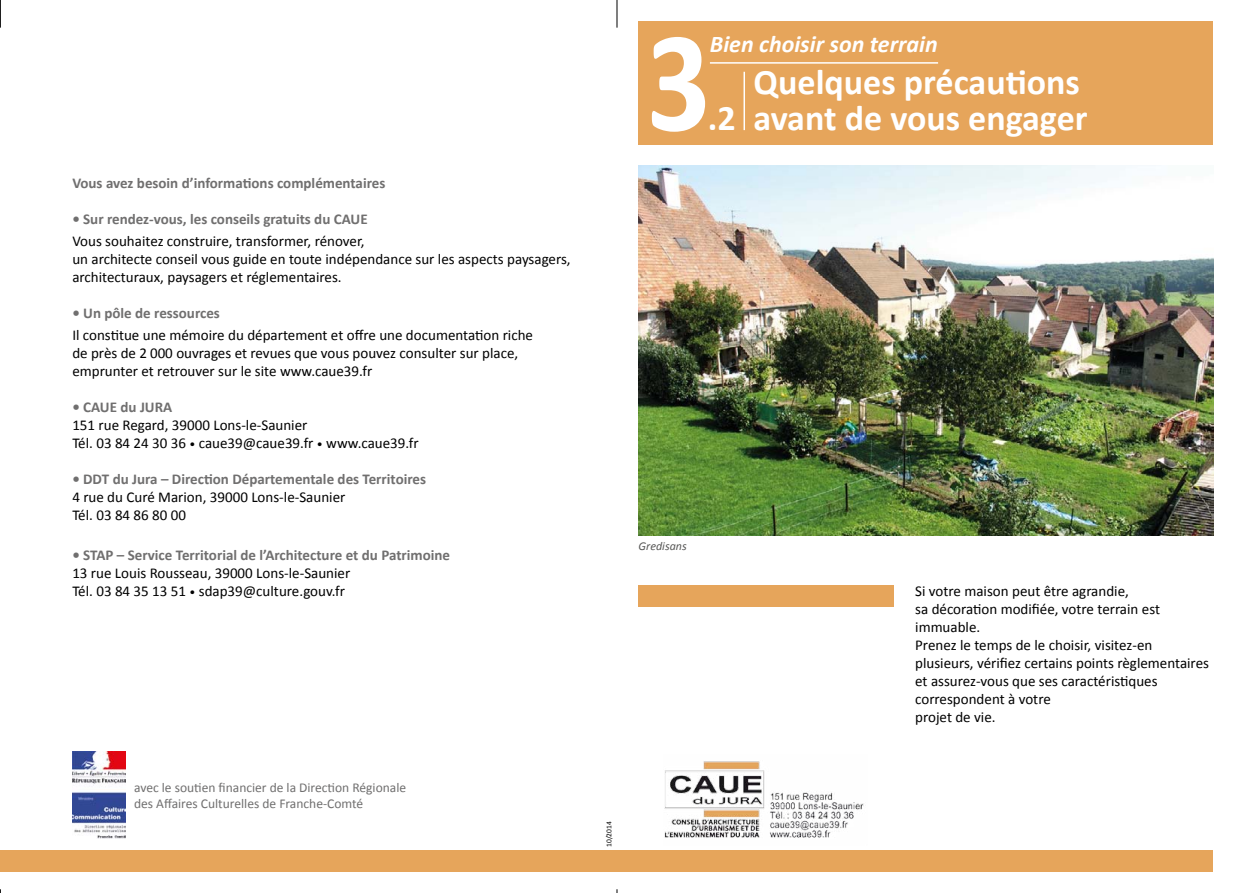
<style>
.page{position:relative;width:1234px;height:893px;background:#fff}
.page>*{position:absolute;margin:0;border:0;box-sizing:border-box;transform-origin:0 0}
.t1{font:700 144.9px "Calibri";color:#fff;scale:.87 1}
.t2{font:700 36px/36px "Calibri";color:#fff}
.t3{font:italic 700 24px "Calibri";color:#fff}
.t4{font:15px/18px "Calibri";color:#000}
.t5{font:700 15px "Calibri";color:#706f6f}
.t6{font:13.5px/16.2px "Calibri";color:#706f6f}
.t7{font:italic 12px "Calibri";color:#575756}
.t8{font:7.5px "Calibri";color:#000}
.s1{font-size:12px}
</style>
<div class="page">
<div style="left:617px;top:850px;width:595px;height:22px;background:#e6a55b"></div>
<div style="left:638px;top:585px;width:255px;height:21px;background:#e6a55b"></div>
<div style="left:1px;top:850px;width:629px;height:22px;background:#e6a55b"></div>
<img style="left:638px;top:166px;width:574px;height:369px">
<div style="left:638px;top:21px;width:574px;height:124px;background:#e6a55b"></div>
<hr style="left:709px;top:62px;width:228px;height:2px;background:#fff">
<hr style="left:743px;top:72px;width:1px;height:58px;background:#fff">
<img style="left:664px;top:761px;width:200px;height:77px">
<img style="left:72px;top:751px;width:54px;height:87px">
<svg style="left:616px;top:0;width:1px;height:28px"></svg>
<svg style="left:0;top:0;width:1px;height:28px"></svg>
<p class="t5" style="left:72px;top:173px;width:314px">Vous avez besoin d’informations complémentaires</p>
<p class="t5" style="left:72px;top:209px;width:297px">• Sur rendez-vous, les conseils gratuits du CAUE</p>
<p class="t4" style="left:72px;top:232px;width:499px">Vous souhaitez construire, transformer, rénover,<br>un architecte conseil vous guide en toute indépendance sur les aspects paysagers, architecturaux, paysagers et réglementaires.</p>
<p class="t5" style="left:72px;top:304px;width:149px">• Un pôle de ressources</p>
<p class="t4" style="left:72px;top:326px;width:462px">Il constitue une mémoire du département et offre une documentation riche de près de 2 000 ouvrages et revues que vous pouvez consulter sur place, emprunter et retrouver sur le site www.caue39.fr</p>
<p class="t5" style="left:72px;top:398px;width:101px">• CAUE du JURA</p>
<p class="t4" style="left:72px;top:416px;width:348px">151 rue Regard, 39000 Lons-le-Saunier<br>Tél. 03 84 24 30 36 <span class="s1">•</span> caue39@caue39.fr <span class="s1">•</span> www.caue39.fr</p>
<p class="t5" style="left:72px;top:470px;width:355px">• DDT du Jura – Direction Départementale des Territoires</p>
<p class="t4" style="left:72px;top:488px;width:274px">4 rue du Curé Marion, 39000 Lons-le-Saunier<br>Tél. 03 84 86 80 00</p>
<p class="t5" style="left:72px;top:545px;width:379px">• STAP – Service Territorial de l’Architecture et du Patrimoine</p>
<p class="t4" style="left:72px;top:564px;width:279px">13 rue Louis Rousseau, 39000 Lons-le-Saunier<br>Tél. 03 84 35 13 51 <span class="s1">•</span> sdap39@culture.gouv.fr</p>
<p class="t6" style="left:134px;top:780px;width:273px">avec le soutien financier de la Direction Régionale des Affaires Culturelles de Franche-Comté</p>
<h3 class="t3" style="left:709px;top:29px;width:229px">Bien choisir son terrain</h3>
<h2 class="t2" style="left:753px;top:64px;width:335px">Quelques précautions avant de vous engager</h2>
<h1 class="t1" style="left:646px;top:-11px;width:75px">3</h1>
<h2 class="t2" style="left:707px;top:100px;width:29px">.2</h2>
<p class="t7" style="left:638px;top:538px;width:50px">Gredisans</p>
<p class="t8" style="left:604px;top:847px;width:27px;rotate:-90deg">10/2014</p>
<p class="t4" style="left:915px;top:582px;width:295px">Si votre maison peut être agrandie,<br>sa décoration modifiée, votre terrain est immuable.<br>Prenez le temps de le choisir, visitez-en plusieurs, vérifiez certains points règlementaires et assurez-vous que ses caractéristiques correspondent à votre<br>projet de vie.</p>
</div>
